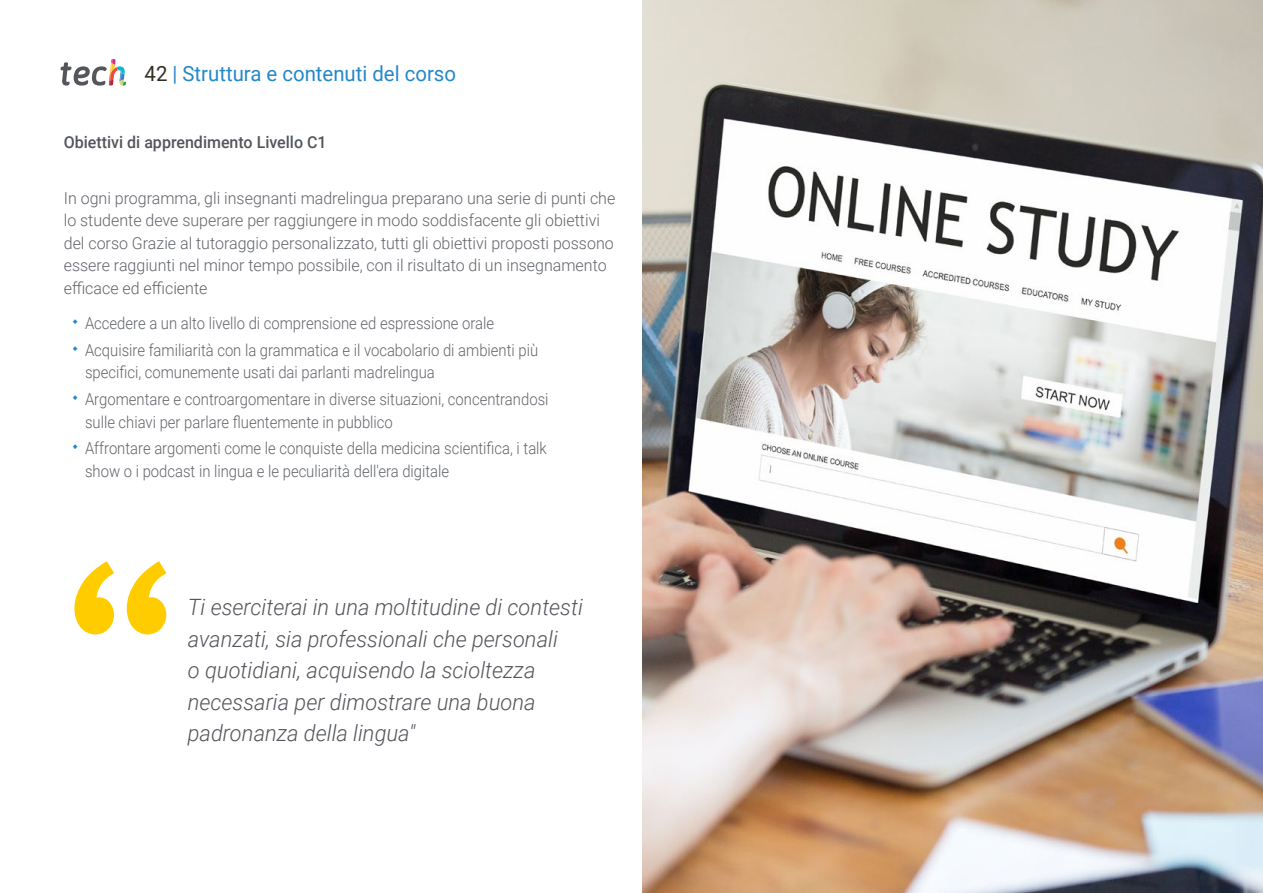
<style>
.page{position:relative;width:1263px;height:893px;background:#fff}
.page>*{position:absolute;margin:0;border:0;box-sizing:border-box;transform-origin:0 0}
.t1{font:italic 300 22.5px/31.5px "Roboto";color:#52555b}
.t2{font:21px "Roboto";color:#2488c9}
.t3{font:300 16.5px/26.7px "Roboto";color:#61646a;scale:.9 1}
.t4{font:300 16.5px/22.5px "Roboto";color:#61646a}
.t5{font:500 16.5px "Roboto";color:#52555b}
.s1{color:#312e20}
</style>
<div class="page">
<svg style="left:74px;top:561px;width:93px;height:73px"></svg>
<img style="left:642px;top:0;width:621px;height:893px">
<svg style="left:61px;top:59px;width:65px;height:27px"></svg>
<p class="t2" style="left:145px;top:59px;width:313px"><span class="s1">42</span> | Struttura e contenuti del corso</p>
<p class="t5" style="left:64px;top:131px;width:264px">Obiettivi di apprendimento Livello C1</p>
<p class="t4" style="left:64px;top:186px;width:553px">In ogni programma, gli insegnanti madrelingua preparano una serie di punti che lo studente deve superare per raggiungere in modo soddisfacente gli obiettivi del corso Grazie al tutoraggio personalizzato, tutti gli obiettivi proposti possono essere raggiunti nel minor tempo possibile, con il risultato di un insegnamento efficace ed efficiente</p>
<p class="t3" style="left:85px;top:309px;width:505px">Accedere a un alto livello di comprensione ed espressione orale<br>Acquisire familiarità con la grammatica e il vocabolario di ambienti più</p>
<p class="t3" style="left:85px;top:358px;width:516px">specifici, comunemente usati dai parlanti madrelingua<br>Argomentare e controargomentare in diverse situazioni, concentrandosi</p>
<p class="t3" style="left:85px;top:408px;width:515px">sulle chiavi per parlare fluentemente in pubblico<br>Affrontare argomenti come le conquiste della medicina scientifica, i talk</p>
<p class="t3" style="left:85px;top:457px;width:406px">show o i podcast in lingua e le peculiarità dell'era digitale</p>
<h1 class="t1" style="left:188px;top:591px;width:396px">Ti eserciterai in una moltitudine di contesti avanzati, sia professionali che personali<br>o quotidiani, acquisendo la scioltezza necessaria per dimostrare una buona padronanza della lingua"</h1>
</div>
